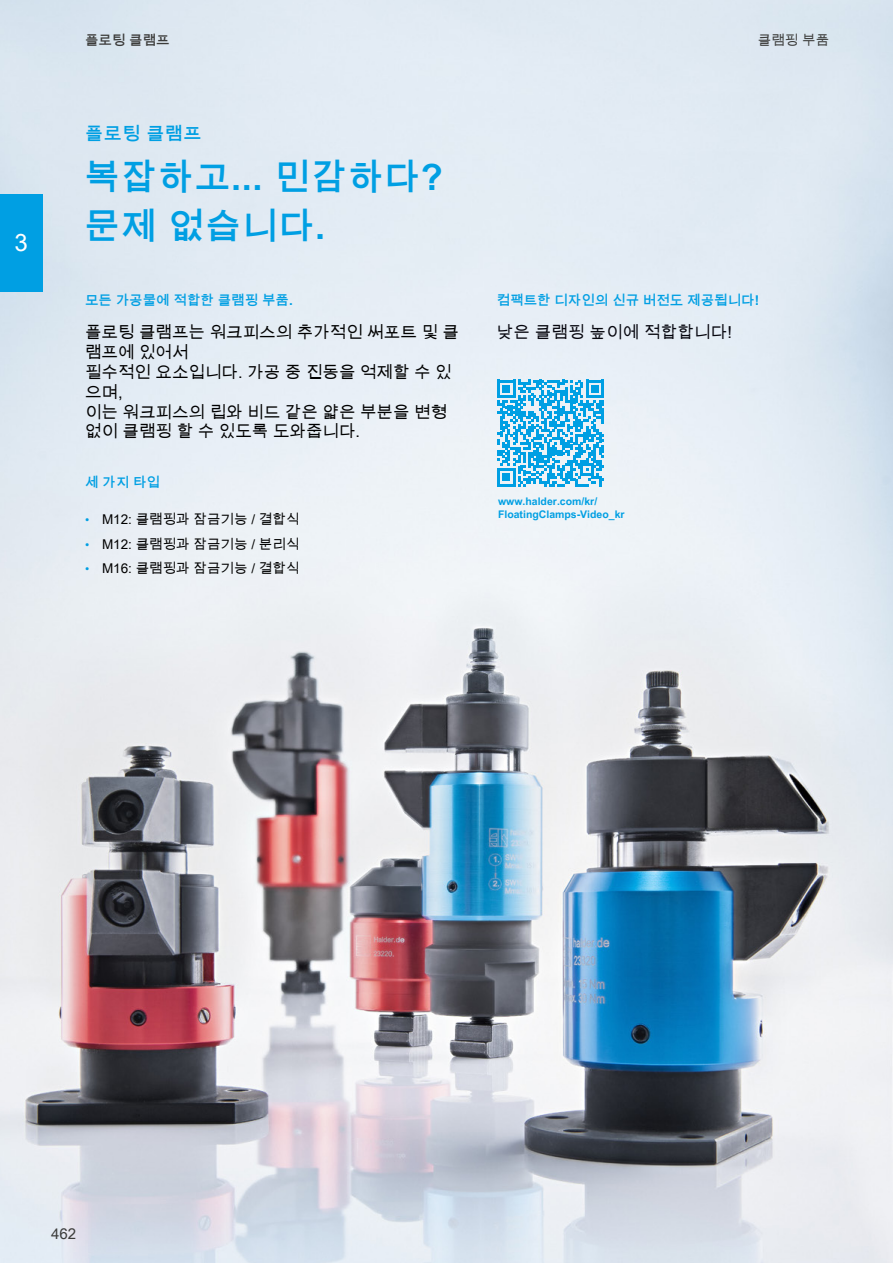
<style>
.page{position:relative;width:893px;height:1263px;background:#fff}
.page>*{position:absolute;margin:0;border:0;box-sizing:border-box;transform-origin:0 0}
.t1{font:700 36px/49.5px "Arial Unicode MS";letter-spacing:.02em;color:#009fe3}
.t2{font:24px "Arial Unicode MS";color:#fff}
.t3{font:700 18px "Arial Unicode MS";letter-spacing:.03em;color:#009fe3}
.t4{font:16.5px/19.8px "Arial Unicode MS";color:#000}
.t5{font:16.5px "Arial Unicode MS";letter-spacing:.01em;color:#06060e}
.t6{font:15px "Arial Unicode MS";color:#3c3c3b}
.t7{font:13.5px "Arial Unicode MS";color:#000}
.t8{font:700 13.5px "Arial Unicode MS";color:#009fe3}
.t9{font:700 13.5px "Arial Unicode MS";color:#3c3c3b}
.t10{font:13.5px "Arial Unicode MS";color:#3c3c3b}
.t11{font:700 10.5px/12.6px "Arial Unicode MS";color:#009fe3}
.s1{font-family:"Arial";font-size:12px;color:#009fe3}
</style>
<div class="page">
<img style="left:0;top:0;width:893px;height:1263px">
<div style="left:0;top:194px;width:43px;height:97px;background:#009fe3"></div>
<svg style="left:497px;top:380px;width:107px;height:106px;background:#62c1eb"></svg>
<h2 class="t2" style="left:15px;top:226px;width:15px">3</h2>
<p class="t9" style="left:85px;top:30px;width:86px">플로팅 클램프</p>
<p class="t10" style="left:758px;top:30px;width:73px">클램핑 부품</p>
<p class="t3" style="left:85px;top:121px;width:118px">플로팅 클램프</p>
<h1 class="t1" style="left:84px;top:154px;width:360px">복잡하고... 민감하다? 문제 없습니다.</h1>
<p class="t8" style="left:85px;top:291px;width:209px">모든 가공물에 적합한 클램핑 부품.</p>
<p class="t4" style="left:85px;top:322px;width:376px">플로팅 클램프는 워크피스의 추가적인 써포트 및 클 램프에 있어서<br>필수적인 요소입니다. 가공 중 진동을 억제할 수 있 으며,<br>이는 워크피스의 립와 비드 같은 얇은 부분을 변형 없이 클램핑 할 수 있도록 도와줍니다.</p>
<p class="t8" style="left:85px;top:472px;width:77px">세 가지 타입</p>
<p class="t7" style="left:85px;top:509px;width:216px"><span class="s1">•</span> M12: 클램핑과 잠금기능 / 결합식</p>
<p class="t7" style="left:85px;top:534px;width:216px"><span class="s1">•</span> M12: 클램핑과 잠금기능 / 분리식</p>
<p class="t7" style="left:85px;top:559px;width:216px"><span class="s1">•</span> M16: 클램핑과 잠금기능 / 결합식</p>
<p class="t8" style="left:497px;top:291px;width:264px">컴팩트한 디자인의 신규 버전도 제공됩니다!</p>
<p class="t5" style="left:497px;top:321px;width:237px">낮은 클램핑 높이에 적합합니다!</p>
<p class="t11" style="left:498px;top:495px;width:128px">www.halder.com/kr/<br>FloatingClamps-Video_kr</p>
<p class="t6" style="left:51px;top:1223px;width:27px">462</p>
</div>
